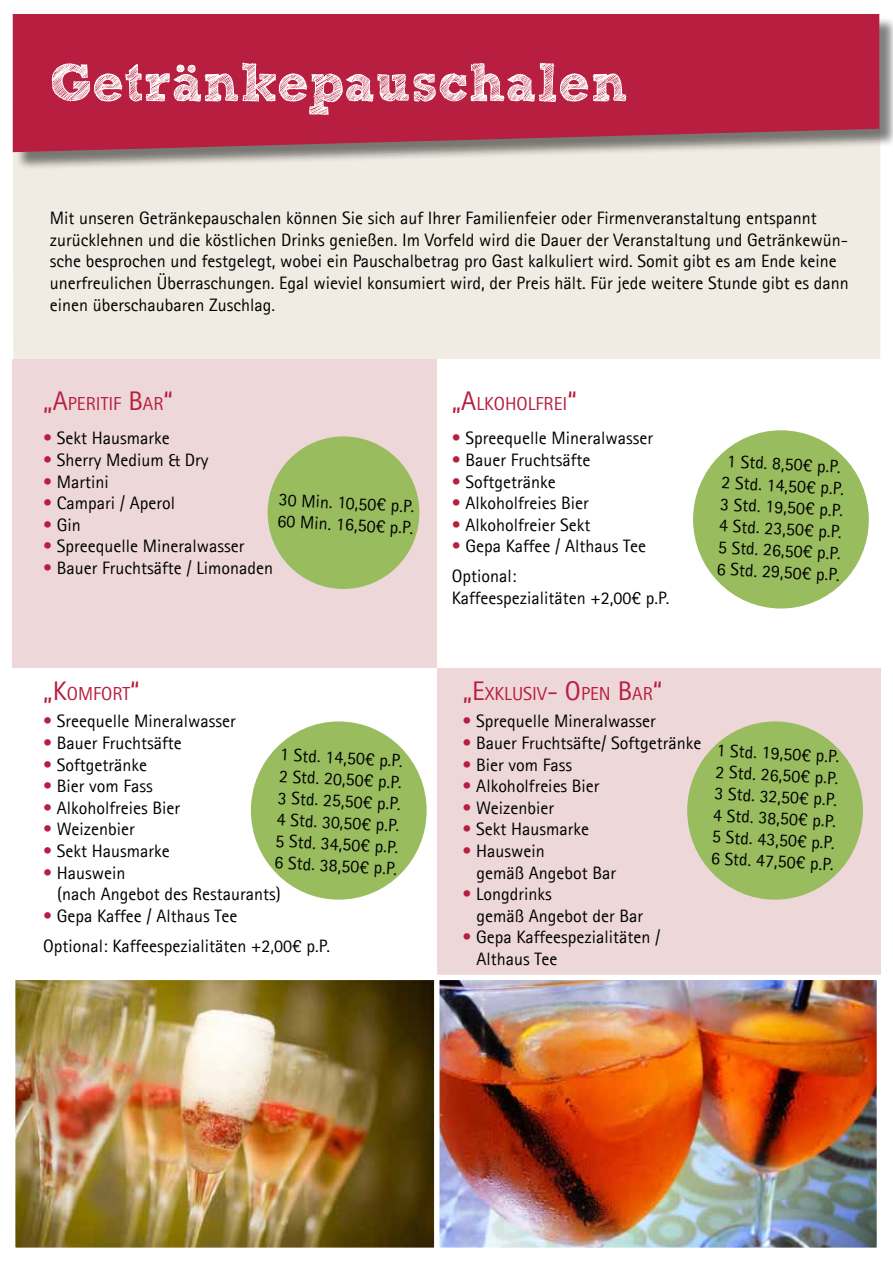
<style>
.page{position:relative;width:893px;height:1263px;background:#fff}
.page>*{position:absolute;margin:0;border:0;box-sizing:border-box;transform-origin:0 0}
.t1{font:54px "Sketch Rockwell";color:#fff}
.t2{font:18.9px "Agfa Rotis Sans Serif";color:#b71e3f}
.t3{font:18px/21.6px "Agfa Rotis Sans Serif";color:#000}
.s1{font-size:27px}
.s2{color:#b71e3f}
</style>
<div class="page">
<div style="left:13px;top:152px;width:867px;height:516px;background:#f0ece3"></div>
<div style="left:15px;top:16px;width:878px;height:155px;background:#000;opacity:.5"></div>
<svg style="left:13px;top:14px;width:866px;height:138px;background:#b42845"></svg>
<div style="left:13px;top:359px;width:424px;height:308px;background:#eed7d8"></div>
<div style="left:437px;top:359px;width:443px;height:308px;background:#fff"></div>
<div style="left:268px;top:436px;width:151px;height:153px;background:#99bd5e;border-radius:50%"></div>
<div style="left:693px;top:430px;width:176px;height:178px;background:#99bd5e;border-radius:50%"></div>
<div style="left:437px;top:668px;width:443px;height:309px;background:#eed7d8"></div>
<img style="left:16px;top:981px;width:860px;height:266px">
<div style="left:10px;top:975px;width:429px;height:278px;border:5px solid #fff"></div>
<div style="left:434px;top:975px;width:448px;height:278px;border:5px solid #fff"></div>
<div style="left:687px;top:721px;width:176px;height:179px;background:#99bd5e;border-radius:50%"></div>
<div style="left:251px;top:721px;width:176px;height:179px;background:#99bd5e;border-radius:50%"></div>
<h1 class="t1" style="left:50px;top:53px;width:580px">Getränkepauschalen</h1>
<p class="t3" style="left:50px;top:207px;width:800px">Mit unseren Getränkepauschalen können Sie sich auf Ihrer Familienfeier oder Firmenveranstaltung entspannt zurücklehnen und die köstlichen Drinks genießen. Im Vorfeld wird die Dauer der Veranstaltung und Getränkewün&shy;sche besprochen und festgelegt, wobei ein Pauschalbetrag pro Gast kalkuliert wird. Somit gibt es am Ende keine unerfreulichen Überraschungen. Egal wieviel konsumiert wird, der Preis hält. Für jede weitere Stunde gibt es dann einen überschaubaren Zuschlag.</p>
<p class="t2" style="left:43px;top:393px;width:131px"><span class="s1">„</span><span class="s1">A</span>PERITIF <span class="s1">B</span>AR<span class="s1">“</span></p>
<p class="t3" style="left:43px;top:427px;width:128px"><span class="s2">•</span> Sekt Hausmarke</p>
<p class="t3" style="left:43px;top:449px;width:167px"><span class="s2">•</span> Sherry Medium &amp; Dry</p>
<p class="t3" style="left:43px;top:470px;width:67px"><span class="s2">•</span> Martini</p>
<p class="t3" style="left:43px;top:492px;width:133px"><span class="s2">•</span> Campari / Aperol</p>
<p class="t3" style="left:43px;top:514px;width:39px"><span class="s2">•</span> Gin</p>
<p class="t3" style="left:43px;top:535px;width:203px"><span class="s2">•</span> Spreequelle Mineralwasser</p>
<p class="t3" style="left:43px;top:557px;width:231px"><span class="s2">•</span> Bauer Fruchtsäfte / Limonaden</p>
<p class="t3" style="left:279px;top:488px;width:138px;rotate:3deg">30 Min. 10,50€ p.P.<br>60 Min. 16,50€ p.P.</p>
<p class="t2" style="left:43px;top:683px;width:98px"><span class="s1">„K</span>OMFORT<span class="s1">“</span></p>
<p class="t3" style="left:43px;top:710px;width:194px"><span class="s2">•</span> Sreequelle Mineralwasser</p>
<p class="t3" style="left:43px;top:732px;width:140px"><span class="s2">•</span> Bauer Fruchtsäfte</p>
<p class="t3" style="left:43px;top:753px;width:105px"><span class="s2">•</span> Softgetränke</p>
<p class="t3" style="left:43px;top:775px;width:111px"><span class="s2">•</span> Bier vom Fass</p>
<p class="t3" style="left:43px;top:797px;width:138px"><span class="s2">•</span> Alkoholfreies Bier</p>
<p class="t3" style="left:43px;top:818px;width:93px"><span class="s2">•</span> Weizenbier</p>
<p class="t3" style="left:43px;top:840px;width:128px"><span class="s2">•</span> Sekt Hausmarke</p>
<p class="t3" style="left:57px;top:861px;width:225px;text-indent:-14px"><span class="s2">•</span> Hauswein<br>(nach Angebot des Restaurants)</p>
<p class="t3" style="left:43px;top:900px;width:288px;line-height:30px"><span class="s2">•</span> Gepa Kaffee / Althaus Tee<br>Optional: Kaffeespezialitäten +2,00€ p.P.</p>
<p class="t3" style="left:281px;top:743px;width:124px;text-align:justify;rotate:3deg">1 Std. 14,50€ p.P.<br>2 Std. 20,50€ p.P.<br>3 Std. 25,50€ p.P.<br>4 Std. 30,50€ p.P.<br>5 Std. 34,50€ p.P.<br>6 Std. 38,50€ p.P.</p>
<p class="t2" style="left:452px;top:393px;width:127px"><span class="s1">„A</span>LKOHOLFREI<span class="s1">“</span></p>
<p class="t3" style="left:452px;top:427px;width:203px"><span class="s2">•</span> Spreequelle Mineralwasser</p>
<p class="t3" style="left:452px;top:449px;width:140px"><span class="s2">•</span> Bauer Fruchtsäfte</p>
<p class="t3" style="left:452px;top:470px;width:105px"><span class="s2">•</span> Softgetränke</p>
<p class="t3" style="left:452px;top:492px;width:138px"><span class="s2">•</span> Alkoholfreies Bier</p>
<p class="t3" style="left:452px;top:514px;width:140px"><span class="s2">•</span> Alkoholfreier Sekt</p>
<p class="t3" style="left:452px;top:531px;width:196px;line-height:30px"><span class="s2">•</span> Gepa Kaffee / Althaus Tee<br>Optional:</p>
<p class="t3" style="left:452px;top:587px;width:219px">Kaffeespezialitäten +2,00€ p.P.</p>
<p class="t3" style="left:723px;top:450px;width:124px;rotate:3deg">1 Std. 8,50€ p.P.<br>2 Std. 14,50€ p.P.<br>3 Std. 19,50€ p.P.<br>4 Std. 23,50€ p.P.<br>5 Std. 26,50€ p.P.<br>6 Std. 29,50€ p.P.</p>
<p class="t2" style="left:463px;top:683px;width:201px"><span class="s1">„E</span>XKLUSIV<span class="s1">- O</span>PEN <span class="s1">B</span>AR<span class="s1">“</span></p>
<p class="t3" style="left:463px;top:710px;width:195px"><span class="s2">•</span> Sprequelle Mineralwasser</p>
<p class="t3" style="left:463px;top:732px;width:240px"><span class="s2">•</span> Bauer Fruchtsäfte/ Softgetränke</p>
<p class="t3" style="left:463px;top:753px;width:111px"><span class="s2">•</span> Bier vom Fass</p>
<p class="t3" style="left:463px;top:775px;width:138px"><span class="s2">•</span> Alkoholfreies Bier</p>
<p class="t3" style="left:463px;top:797px;width:93px"><span class="s2">•</span> Weizenbier</p>
<p class="t3" style="left:463px;top:818px;width:128px"><span class="s2">•</span> Sekt Hausmarke</p>
<p class="t3" style="left:477px;top:840px;width:141px;text-indent:-14px"><span class="s2">•</span> Hauswein<br>gemäß Angebot Bar</p>
<p class="t3" style="left:477px;top:883px;width:168px;text-indent:-14px"><span class="s2">•</span> Longdrinks<br>gemäß Angebot der Bar</p>
<p class="t3" style="left:477px;top:926px;width:185px;text-indent:-14px"><span class="s2">•</span> Gepa Kaffeespezialitäten /<br>Althaus Tee</p>
<p class="t3" style="left:717px;top:739px;width:124px;text-align:justify;rotate:3deg">1 Std. 19,50€ p.P.<br>2 Std. 26,50€ p.P.<br>3 Std. 32,50€ p.P.<br>4 Std. 38,50€ p.P.<br>5 Std. 43,50€ p.P.<br>6 Std. 47,50€ p.P.</p>
</div>
